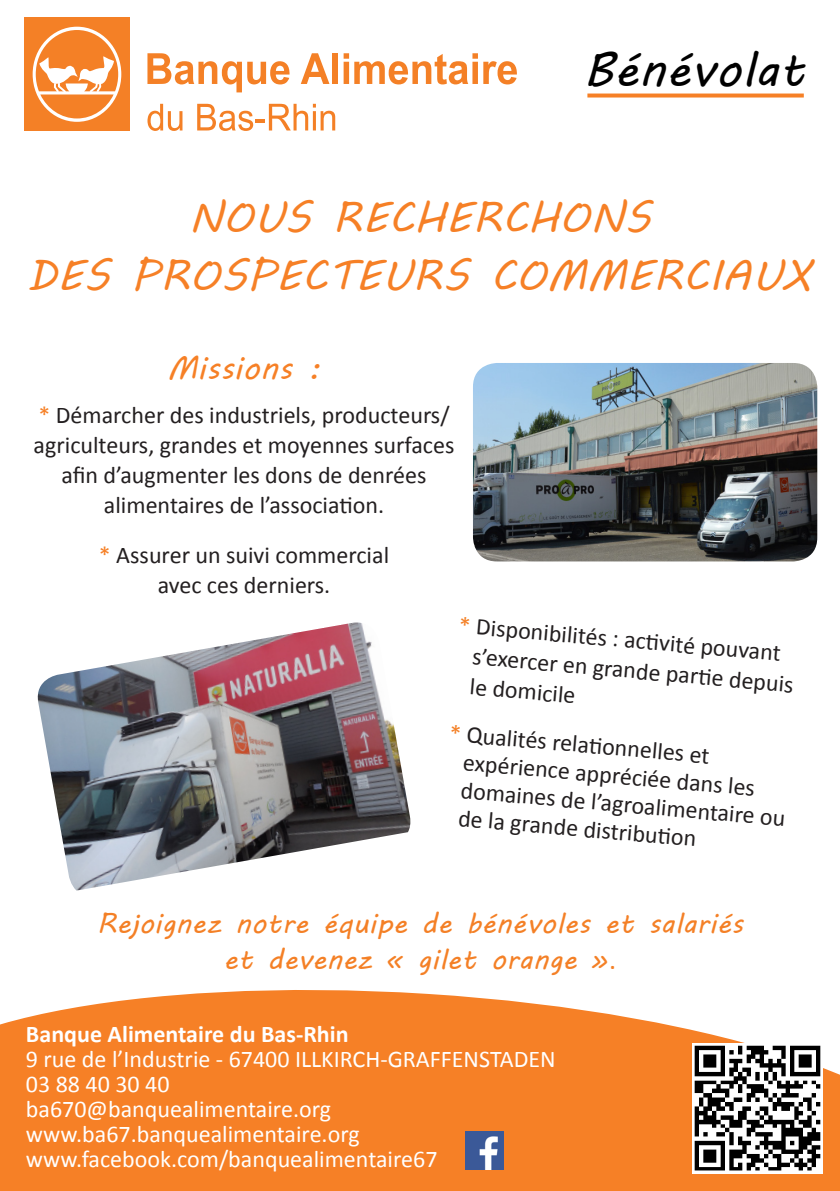
<style>
.page{position:relative;width:840px;height:1191px;background:#fff}
.page>*{position:absolute;margin:0;border:0;box-sizing:border-box;transform-origin:0 0}
.t1{font:48px "MV Boli";letter-spacing:.02em;color:#000}
.t2{font:42px "MV Boli";letter-spacing:.02em;color:#f68026}
.t3{font:32px "MV Boli";letter-spacing:.02em;color:#f68026}
.t4{font:28px "MV Boli";letter-spacing:.02em;color:#f48026}
.t5{font:24px/30px "Calibri";color:#231f20;text-align:center}
.t6{font:24px "Calibri";color:#fff}
.t7{font:700 24px "Calibri";color:#fff}
.s1{color:#f68026}
.s2{color:#f48026}
.s3{font-family:"Calibri"}
</style>
<div class="page">
<svg style="left:0;top:990px;width:839px;height:201px;background:#f68d3d"></svg>
<div style="left:24px;top:18px;width:106px;height:113px;background:#f48026"></div>
<svg style="left:147px;top:53px;width:142px;height:39px"></svg>
<svg style="left:300px;top:53px;width:29px;height:31px"></svg>
<div style="left:332px;top:53px;width:6px;height:31px;background:#f48026"></div>
<svg style="left:343px;top:53px;width:134px;height:31px"></svg>
<div style="left:472px;top:62px;width:5px;height:22px;background:#f48026"></div>
<svg style="left:483px;top:61px;width:33px;height:23px"></svg>
<svg style="left:33px;top:27px;width:88px;height:95px"></svg>
<svg style="left:147px;top:104px;width:35px;height:27px"></svg>
<svg style="left:197px;top:104px;width:138px;height:27px"></svg>
<img style="left:465px;top:1131px;width:38px;height:38px">
<img style="left:37px;top:622px;width:374px;height:268px">
<img style="left:473px;top:363px;width:343px;height:198px">
<svg style="left:587px;top:93px;width:216px;height:4px"></svg>
<img style="left:692px;top:1043px;width:130px;height:131px">
<p class="t1" style="left:584px;top:37px;width:222px">Bénévolat</p>
<p class="t2" style="left:189px;top:189px;width:462px">NOUS RECHERCHONS</p>
<p class="t2" style="left:27px;top:247px;width:786px">DES PROSPECTEURS COMMERCIAUX</p>
<p class="t3" style="left:167px;top:346px;width:155px">Missions :</p>
<p class="t5" style="left:34px;top:400px;width:422px"><span class="s1">*</span> Démarcher des industriels, producteurs/ agriculteurs, grandes et moyennes surfaces afin d’augmenter les dons de denrées alimentaires de l’association.</p>
<p class="t5" style="left:99px;top:540px;width:291px"><span class="s1">*</span> Assurer un suivi commercial</p>
<p class="t5" style="left:158px;top:570px;width:174px">avec ces derniers.</p>
<p class="t5" style="left:460px;top:610px;width:324px;rotate:5deg"><span class="s2">*</span> Disponibilités : acti vité pouvant</p>
<p class="t5" style="left:473px;top:641px;width:323px;rotate:5deg">s’exercer en grande parti e depuis</p>
<p class="t5" style="left:471px;top:671px;width:107px;rotate:5deg">le domicile</p>
<p class="t5" style="left:450px;top:718px;width:262px;rotate:5deg"><span class="s2">*</span> Qualités relati onnelles et</p>
<p class="t5" style="left:464px;top:747px;width:294px;rotate:5deg">expérience appréciée dans les</p>
<p class="t5" style="left:462px;top:775px;width:327px;rotate:5deg">domaines de l’agroalimentaire ou</p>
<p class="t5" style="left:459px;top:803px;width:240px;rotate:5deg">de la grande distributi on</p>
<p class="t4" style="left:97px;top:904px;width:647px">Rejoignez notre équipe de bénévoles et salariés</p>
<p class="t4" style="left:224px;top:940px;width:393px">et devenez « gilet orange »<span class="s3">.</span></p>
<p class="t7" style="left:26px;top:1018px;width:324px">Banque Alimentaire du Bas-Rhin</p>
<p class="t6" style="left:26px;top:1043px;width:531px">9 rue de l’Industrie - 67400 ILLKIRCH-GRAFFENSTADEN</p>
<p class="t6" style="left:26px;top:1068px;width:145px">03 88 40 30 40</p>
<p class="t6" style="left:26px;top:1093px;width:306px">ba670@banquealimentaire.org</p>
<p class="t6" style="left:26px;top:1118px;width:335px">www.ba67.banquealimentaire.org</p>
<p class="t6" style="left:26px;top:1143px;width:413px">www.facebook.com/banquealimentaire67</p>
</div>
